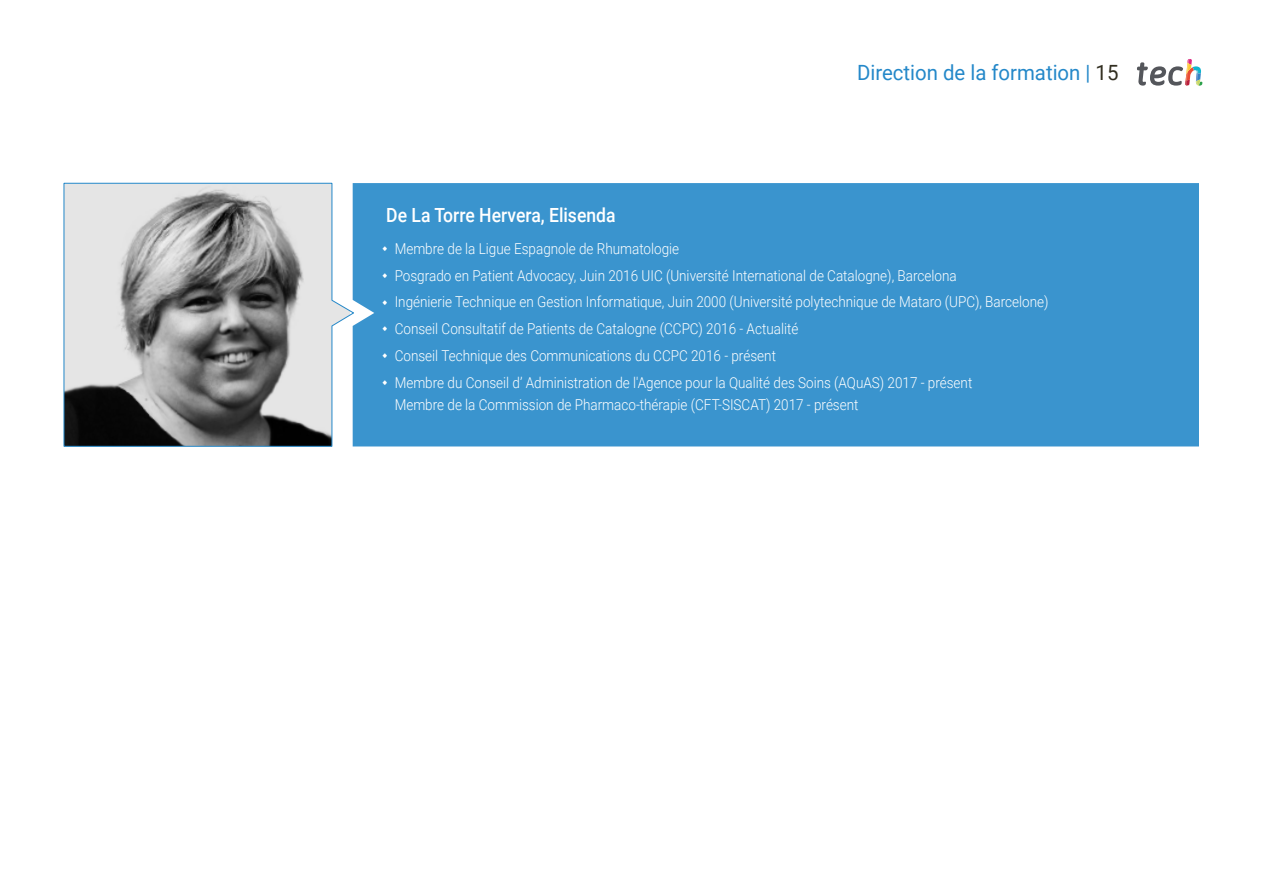
<style>
.page{position:relative;width:1263px;height:893px;background:#fff}
.page>*{position:absolute;margin:0;border:0;box-sizing:border-box;transform-origin:0 0}
.t1{font:21px "Roboto";color:#2488c9}
.t2{font:500 19.5px "Roboto";color:#fff;scale:.9 1}
.t3{font:300 15px/26.7px "Roboto";color:#fff;scale:.9 1}
.s1{color:#312e20}
</style>
<div class="page">
<svg style="left:1137px;top:59px;width:65px;height:27px"></svg>
<div style="left:354px;top:183px;width:845px;height:263px;background:#3a94ce"></div>
<svg style="left:64px;top:183px;width:290px;height:264px"></svg>
<svg style="left:383px;top:246px;width:4px;height:5px"></svg>
<svg style="left:383px;top:273px;width:4px;height:5px"></svg>
<svg style="left:383px;top:300px;width:4px;height:5px"></svg>
<svg style="left:383px;top:326px;width:4px;height:5px"></svg>
<svg style="left:383px;top:353px;width:4px;height:5px"></svg>
<svg style="left:383px;top:380px;width:4px;height:5px"></svg>
<h1 class="t1" style="left:857px;top:57px;width:263px">Direction de la formation | <span class="s1">15</span></h1>
<h2 class="t2" style="left:386px;top:201px;width:256px">De La Torre Hervera, Elisenda</h2>
<p class="t3" style="left:395px;top:235px;width:728px">Membre de la Ligue Espagnole de Rhumatologie<br>Posgrado en Patient Advocacy, Juin 2016 UIC (Université International de Catalogne), Barcelona<br>Ingénierie Technique en Gestion Informatique, Juin 2000 (Université polytechnique de Mataro (UPC), Barcelone)<br>Conseil Consultatif de Patients de Catalogne (CCPC) 2016 - Actualité<br>Conseil Technique des Communications du CCPC 2016 - présent<br>Membre du Conseil d’ Administration de l'Agence pour la Qualité des Soins (AQuAS) 2017 - présent</p>
<p class="t3" style="left:395px;top:391px;width:517px">Membre de la Commission de Pharmaco-thérapie (CFT-SISCAT) 2017 - présent</p>
</div>
